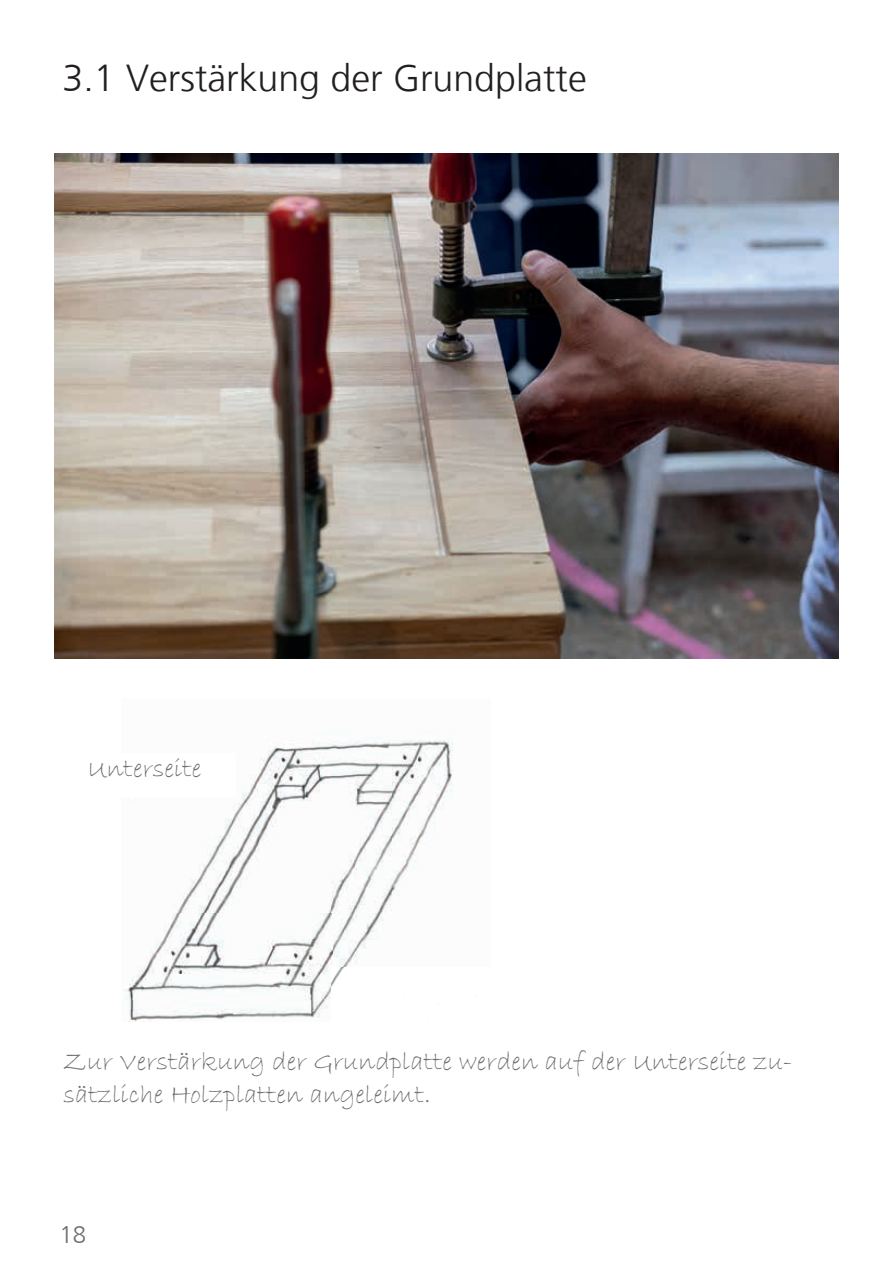
<style>
.page{position:relative;width:893px;height:1263px;background:#fff}
.page>*{position:absolute;margin:0;border:0;box-sizing:border-box;transform-origin:0 0}
.t1{font:300 37.5px "Frutiger LT";color:#231f20}
.t2{font:27px/33px "Bradley Hand ITC";color:#6c6d70}
.t3{font:300 24px "Frutiger CE";color:#6c6d70}
</style>
<div class="page">
<img style="left:125px;top:740px;width:328px;height:282px">
<img style="left:54px;top:154px;width:784px;height:505px">
<div style="left:54px;top:753px;width:181px;height:43px;background:#fff"></div>
<h1 class="t1" style="left:63px;top:56px;width:526px">3.1 Verstärkung der Grundplatte</h1>
<p class="t2" style="left:88px;top:752px;width:115px">Unterseite</p>
<p class="t2" style="left:63px;top:1046px;width:730px">Zur Verstärkung der Grundplatte werden auf der Unterseite zu&shy;sätzliche Holzplatten angeleimt.</p>
<p class="t3" style="left:60px;top:1220px;width:28px">18</p>
</div>
